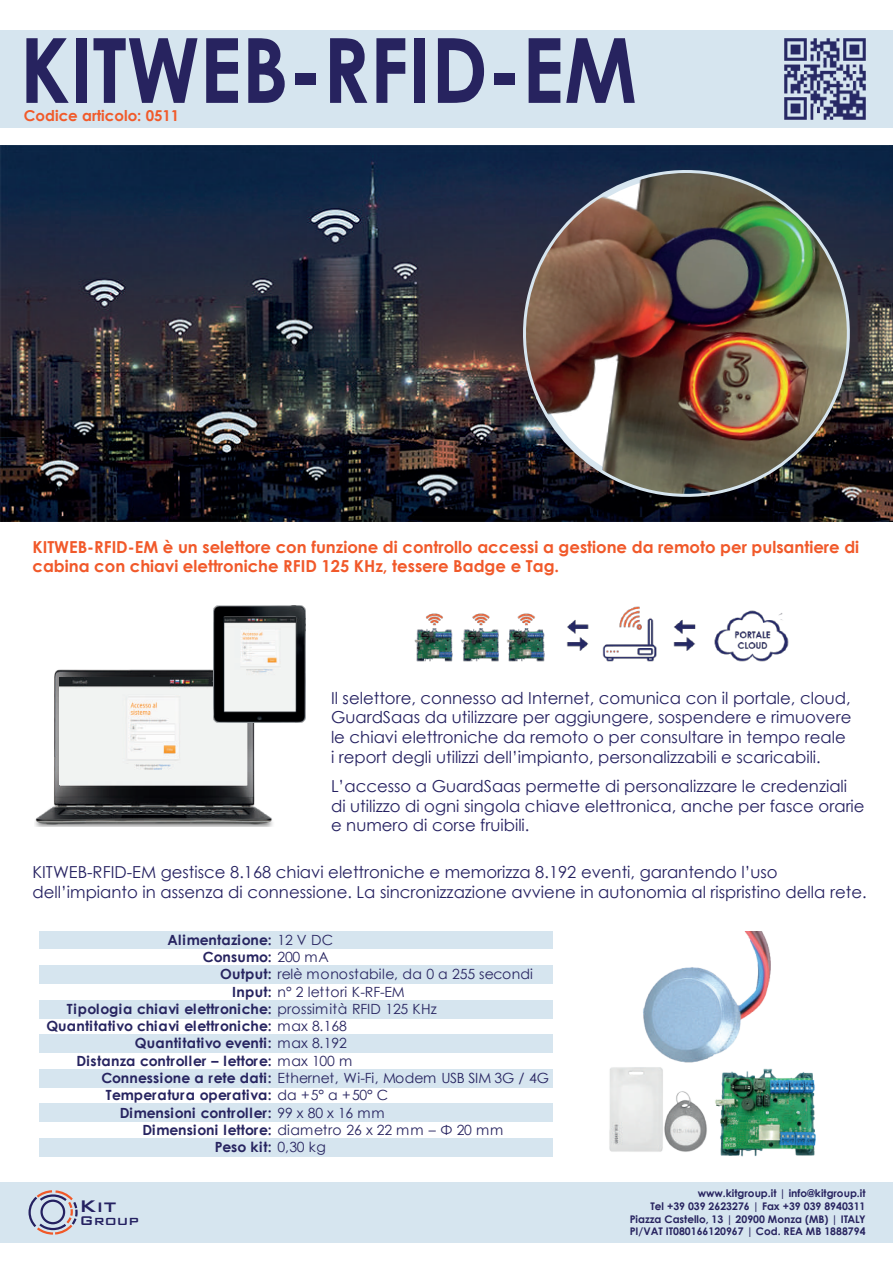
<style>
.page{position:relative;width:893px;height:1263px;background:#fff}
.page>*{position:absolute;margin:0;border:0;box-sizing:border-box;transform-origin:0 0}
.t1{font:700 90px "Century Gothic";color:#27235f;scale:.9 1}
.t2{font:500 22.5px "Bank Gothic BT";color:#252161}
.t3{font:500 16.95px "Bank Gothic BT";color:#252161}
.t4{font:16.5px/19.8px "Century Gothic";color:#252161}
.t5{font:700 16.5px/19.8px "Century Gothic";color:#f1592a}
.t6{font:700 15px "Century Gothic";color:#f15a2a}
.t7{font:700 14.1px "Century Gothic";letter-spacing:.015em;color:#272460}
.t8{font:14.1px "Century Gothic";letter-spacing:.005em;color:#272460}
.t9{font:14.1px "Century Gothic";letter-spacing:-.015em;color:#272460}
.t10{font:700 10.5px/12.6px "Century Gothic";color:#27235f;text-align:right}
.s1{font-weight:400}
.s2{font-weight:700}
</style>
<div class="page">
<div style="left:0;top:1182px;width:893px;height:60px;background:#d6e5ef"></div>
<svg style="left:28px;top:1190px;width:50px;height:45px"></svg>
<div style="left:40px;top:1199px;width:25px;height:25px;border:2px solid #252161;border-radius:50%"></div>
<img style="left:1px;top:146px;width:892px;height:375px">
<img style="left:609px;top:932px;width:207px;height:225px">
<div style="left:0;top:30px;width:893px;height:97px;background:#d6e5ef"></div>
<img style="left:772px;top:38px;width:107px;height:90px">
<div style="left:517px;top:164px;width:338px;height:9px;background:#102647"></div>
<img style="left:517px;top:173px;width:338px;height:329px">
<img style="left:34px;top:668px;width:239px;height:158px">
<img style="left:59px;top:678px;width:188px;height:107px">
<img style="left:214px;top:606px;width:91px;height:117px">
<img style="left:414px;top:606px;width:375px;height:56px">
<div style="left:40px;top:932px;width:513px;height:17px;background:#d6e5ef"></div>
<div style="left:40px;top:965px;width:513px;height:19px;background:#d6e5ef"></div>
<div style="left:40px;top:1000px;width:513px;height:18px;background:#d6e5ef"></div>
<div style="left:40px;top:1034px;width:513px;height:19px;background:#d6e5ef"></div>
<div style="left:40px;top:1069px;width:513px;height:18px;background:#d6e5ef"></div>
<div style="left:40px;top:1103px;width:513px;height:19px;background:#d6e5ef"></div>
<div style="left:40px;top:1138px;width:513px;height:18px;background:#d6e5ef"></div>
<h1 class="t1" style="left:20px;top:2px;width:687px">KITWEB-RFID-EM</h1>
<p class="t6" style="left:24px;top:104px;width:157px">Codice articolo: 0511</p>
<p class="t5" style="left:33px;top:536px;width:828px">KITWEB-RFID-EM è un selettore con funzione di controllo accessi a gestione da remoto per pulsantiere di cabina con chiavi elettroniche RFID 125 KHz, tessere Badge e Tag.</p>
<p class="t4" style="left:331px;top:687px;width:522px">Il selettore, connesso ad Internet, comunica con il portale, cloud, GuardSaas da utilizzare per aggiungere, sospendere e rimuovere le chiavi elettroniche da remoto o per consultare in tempo reale i report degli utilizzi dell’impianto, personalizzabili e scaricabili.</p>
<p class="t4" style="left:331px;top:776px;width:535px">L’accesso a GuardSaas permette di personalizzare le credenziali di utilizzo di ogni singola chiave elettronica, anche per fasce orarie e numero di corse fruibili.</p>
<p class="t4" style="left:32px;top:862px;width:836px">KITWEB-RFID-EM gestisce 8.168 chiavi elettroniche e memorizza 8.192 eventi, garantendo l’uso dell’impianto in assenza di connessione. La sincronizzazione avviene in autonomia al rispristino della rete.</p>
<p class="t7" style="left:167px;top:929px;width:167px">Alimentazione: <span class="s1">12 V DC</span></p>
<p class="t7" style="left:203px;top:946px;width:127px">Consumo: <span class="s1">200 mA</span></p>
<p class="t8" style="left:220px;top:964px;width:314px"><span class="s2">Output:</span> relè monostabile, da 0 a 255 secondi</p>
<p class="t8" style="left:232px;top:982px;width:174px"><span class="s2">Input:</span> n° 2 lettori K-RF-EM</p>
<p class="t7" style="left:67px;top:998px;width:371px">Tipologia chiavi elettroniche: <span class="s1">prossimità RFID 125 KHz</span></p>
<p class="t7" style="left:46px;top:1015px;width:302px">Quantitativo chiavi elettroniche: <span class="s1">max 8.168</span></p>
<p class="t7" style="left:135px;top:1033px;width:213px">Quantitativo eventi: <span class="s1">max 8.192</span></p>
<p class="t7" style="left:77px;top:1050px;width:277px">Distanza controller – lettore: <span class="s1">max 100 m</span></p>
<p class="t9" style="left:101px;top:1068px;width:449px"><span class="s2">Connessione a rete dati:</span> Ethernet, Wi-Fi, Modem USB SIM 3G / 4G</p>
<p class="t7" style="left:106px;top:1084px;width:284px">Temperatura operativa: <span class="s1">da +5° a +50° C</span></p>
<p class="t7" style="left:120px;top:1102px;width:266px">Dimensioni controller: <span class="s1">99 x 80 x 16 mm</span></p>
<p class="t8" style="left:142px;top:1120px;width:362px"><span class="s2">Dimensioni lettore:</span> diametro 26 x 22 mm – Φ 20 mm</p>
<p class="t7" style="left:215px;top:1136px;width:112px">Peso kit: <span class="s1">0,30 kg</span></p>
<h2 class="t2" style="left:79px;top:1194px;width:39px">Kit</h2>
<p class="t3" style="left:80px;top:1211px;width:61px">Group</p>
<p class="t10" style="left:630px;top:1187px;width:237px">www.kitgroup.it | info@kitgroup.it<br>Tel +39 039 2623276 | Fax +39 039 8940311<br>Piazza Castello, 13 | 20900 Monza (MB) | ITALY PI/VAT IT080166120967 | Cod. REA MB 1888794</p>
</div>
